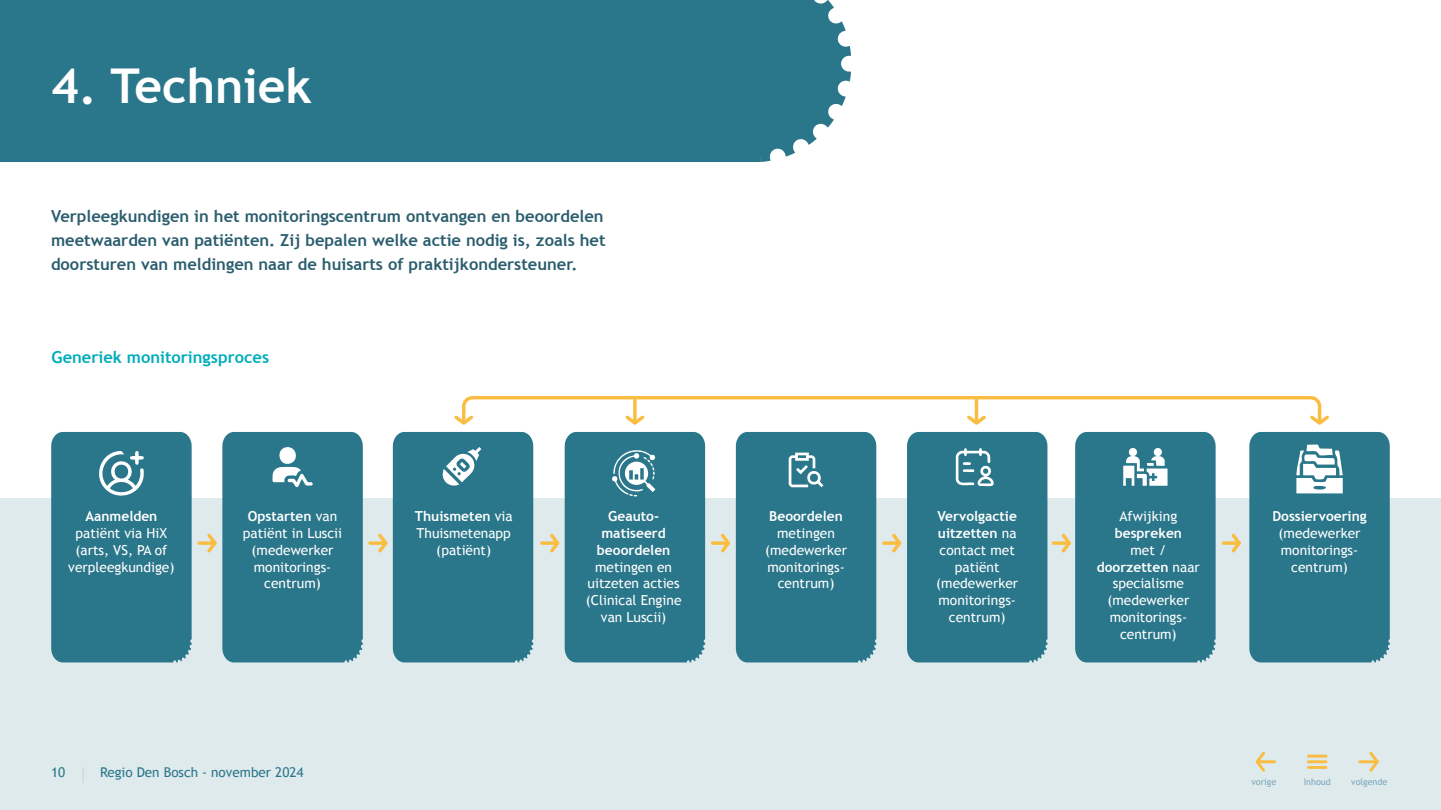
<style>
.page{position:relative;width:1441px;height:810px;background:#fff}
.page>*{position:absolute;margin:0;border:0;box-sizing:border-box;transform-origin:0 0}
.Hoofdstuk_titel{font:700 48px "Trebuchet MS";color:#fff}
.Intro{font:700 16.5px/24px "Trebuchet MS";color:#2a5d6e;text-align:justify}
.Alinekop{font:700 16.5px "Trebuchet MS";color:#00adba}
.t1{font:13.8px/16.8px "Trebuchet MS";color:#fff;text-align:center}
.t2{font:700 13.8px/16.8px "Trebuchet MS";color:#fff;text-align:center}
.t3{font:13.5px "Trebuchet MS";color:#2a768a}
.t4{font:9px "Trebuchet MS";color:#7ba8bb}
.s1{font-weight:700}
.s2{font-weight:400}
</style>
<div class="page">
<div style="left:0;top:498px;width:1440px;height:312px;background:#dfeaed"></div>
<svg style="left:764px;top:0;width:87px;height:162px"></svg>
<div style="left:0;top:0;width:764px;height:162px;background:#2a768a"></div>
<svg style="left:83px;top:767px;width:1px;height:16px"></svg>
<hr style="left:1359px;top:760px;width:18px;height:3px;background:#fabd42">
<svg style="left:1366px;top:751px;width:13px;height:21px"></svg>
<hr style="left:1256px;top:760px;width:18px;height:3px;background:#fabd42">
<svg style="left:1255px;top:751px;width:12px;height:21px"></svg>
<hr style="left:1308px;top:755px;width:17px;height:3px;background:#fabd42">
<hr style="left:1308px;top:760px;width:17px;height:3px;background:#fabd42">
<hr style="left:1308px;top:766px;width:17px;height:3px;background:#fabd42">
<div style="left:51px;top:432px;width:141px;height:230px;background:#2a768a"></div>
<svg style="left:199px;top:541px;width:5px;height:4px"></svg>
<svg style="left:204px;top:432px;width:159px;height:230px;background:#458798"></svg>
<svg style="left:370px;top:541px;width:5px;height:4px"></svg>
<svg style="left:375px;top:396px;width:1014px;height:266px"></svg>
<p class="Hoofdstuk_titel" style="left:51px;top:56px;width:262px">4. Techniek</p>
<p class="Intro" style="left:51px;top:204px;width:556px">Verpleegkundigen in het monitoringscentrum ontvangen en beoordelen meetwaarden van patiënten. Zij bepalen welke actie nodig is, zoals het doorsturen van meldingen naar de huisarts of praktijkondersteuner.</p>
<p class="Alinekop" style="left:52px;top:347px;width:219px">Generiek monitoringsproces</p>
<p class="t2" style="left:85px;top:508px;width:73px">Aanmelden</p>
<p class="t1" style="left:68px;top:525px;width:108px">patiënt via HiX (arts, VS, PA of verpleegkundige)</p>
<p class="t1" style="left:243px;top:508px;width:101px"><span class="s1">Opstarten</span> van patiënt in Luscii (medewerker</p>
<p class="t1" style="left:254px;top:558px;width:77px">monitorings&shy;centrum)</p>
<p class="t3" style="left:51px;top:765px;width:16px">10</p>
<p class="t3" style="left:100px;top:765px;width:205px">Regio Den Bosch - november 2024</p>
<p class="t2" style="left:414px;top:508px;width:99px">Thuismeten <span class="s2">via</span></p>
<p class="t1" style="left:416px;top:525px;width:96px">Thuismetenapp</p>
<p class="t1" style="left:436px;top:542px;width:56px">(patiënt)</p>
<p class="t2" style="left:597px;top:508px;width:75px">Geauto&shy;matiseerd beoordelen</p>
<p class="t1" style="left:587px;top:558px;width:93px">metingen en uitzeten acties</p>
<p class="t1" style="left:585px;top:592px;width:97px">(Clinical Engine van Luscii)</p>
<p class="t2" style="left:769px;top:508px;width:75px">Beoordelen</p>
<p class="t1" style="left:765px;top:525px;width:84px">metingen (medewerker</p>
<p class="t1" style="left:767px;top:558px;width:77px">monitorings&shy;centrum)</p>
<p class="t2" style="left:937px;top:508px;width:81px">Vervolgactie</p>
<p class="t2" style="left:937px;top:525px;width:80px">uitzetten <span class="s2">na</span></p>
<p class="t1" style="left:939px;top:542px;width:77px">contact met patiënt</p>
<p class="t1" style="left:936px;top:575px;width:84px">(medewerker</p>
<p class="t1" style="left:938px;top:592px;width:77px">monitorings&shy;centrum)</p>
<p class="t1" style="left:1119px;top:508px;width:59px">Afwijking</p>
<p class="t2" style="left:1114px;top:525px;width:69px">bespreken</p>
<p class="t1" style="left:1130px;top:542px;width:37px">met /</p>
<p class="t1" style="left:1096px;top:558px;width:105px"><span class="s1">doorzetten</span> naar specialisme (medewerker</p>
<p class="t1" style="left:1109px;top:609px;width:77px">monitorings&shy;centrum)</p>
<p class="t2" style="left:1272px;top:508px;width:96px">Dossiervoering <span class="s2">(medewerker</span></p>
<p class="t1" style="left:1280px;top:542px;width:77px">monitorings&shy;centrum)</p>
<p class="t4" style="left:1251px;top:777px;width:26px">vorige</p>
<p class="t4" style="left:1303px;top:777px;width:29px">Inhoud</p>
<p class="t4" style="left:1350px;top:777px;width:38px">volgende</p>
</div>
